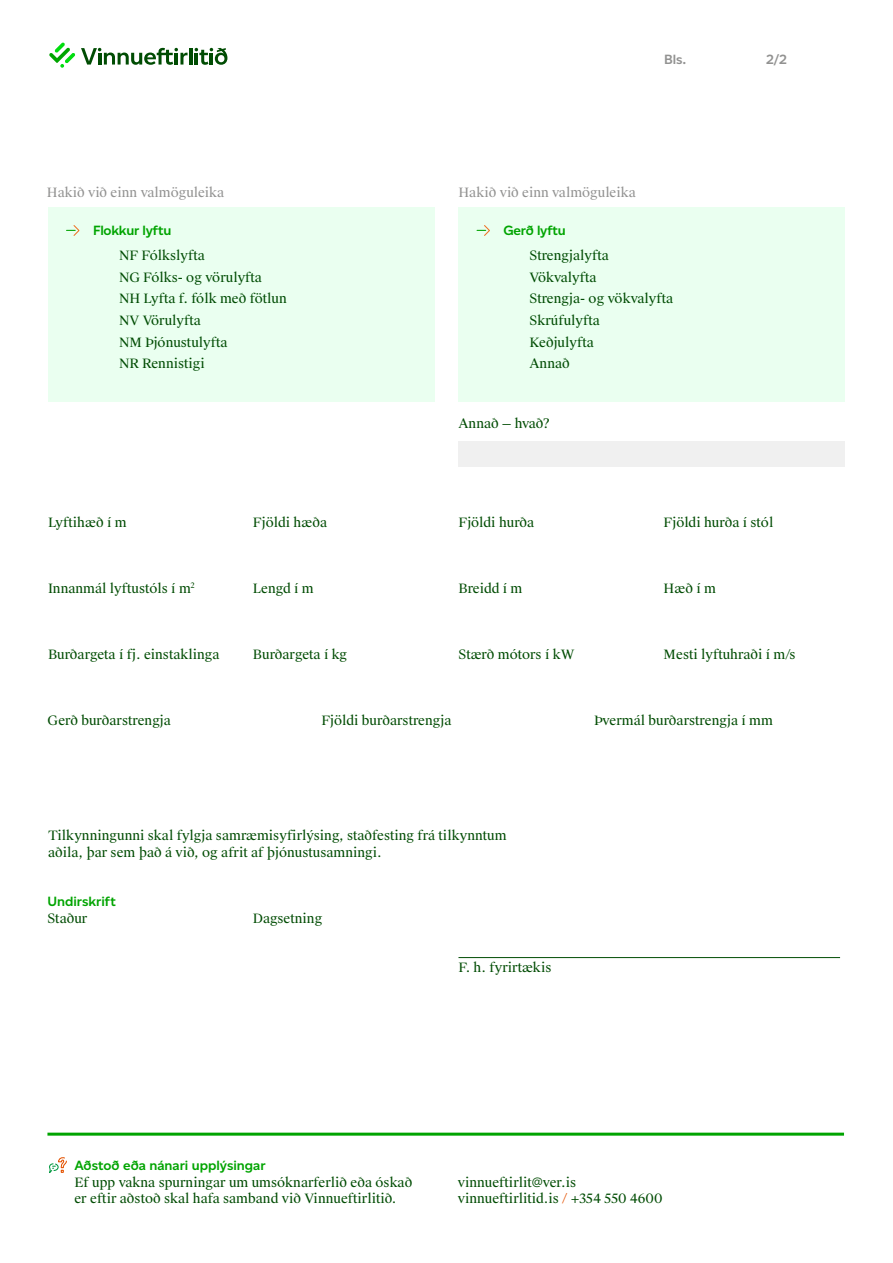
<style>
.page{position:relative;width:893px;height:1263px;background:#fff}
.page>*{position:absolute;margin:0;border:0;box-sizing:border-box;transform-origin:0 0}
.t1{font:600 13.5px "VER Altform";color:#00a400}
.t2{font:600 13.5px "VER Altform";color:#929291}
.t3{font:12.9px/21.6px "Suisse Works";color:#004c03}
.t4{font:12.9px "Suisse Works";color:#929291}
.s1{font-weight:500;color:#e45200}
</style>
<div class="page">
<svg style="left:81px;top:48px;width:107px;height:17px"></svg>
<hr style="left:189px;top:48px;width:3px;height:17px;background:#004c03">
<svg style="left:195px;top:48px;width:32px;height:17px"></svg>
<svg style="left:49px;top:42px;width:26px;height:26px"></svg>
<svg style="left:49px;top:1157px;width:18px;height:16px"></svg>
<hr style="left:47px;top:1133px;width:797px;height:3px;background:#00a400">
<div style="left:48px;top:208px;width:386px;height:194px;background:#eafff0"></div>
<svg style="left:67px;top:225px;width:13px;height:11px"></svg>
<div style="left:458px;top:208px;width:387px;height:194px;background:#eafff0"></div>
<svg style="left:477px;top:225px;width:13px;height:11px"></svg>
<div style="left:458px;top:441px;width:387px;height:26px;background:#f0f0f0"></div>
<hr style="left:458px;top:957px;width:382px;height:1px;background:#004c03">
<p class="t2" style="left:664px;top:52px;width:23px">Bls.</p>
<p class="t2" style="left:766px;top:52px;width:23px">2/2</p>
<p class="t4" style="left:47px;top:184px;width:179px">Hakið við einn valmöguleika</p>
<p class="t4" style="left:458px;top:184px;width:179px">Hakið við einn valmöguleika</p>
<p class="t1" style="left:93px;top:223px;width:80px">Flokkur lyftu</p>
<p class="t1" style="left:503px;top:223px;width:64px">Gerð lyftu</p>
<p class="t3" style="left:119px;top:245px;width:169px">NF Fólkslyfta<br>NG Fólks- og vörulyfta<br>NH Lyfta f. fólk með fötlun<br>NV Vörulyfta<br>NM Þjónustulyfta<br>NR Rennistigi</p>
<p class="t3" style="left:529px;top:245px;width:145px">Strengjalyfta<br>Vökvalyfta<br>Strengja- og vökvalyfta<br>Skrúfulyfta<br>Keðjulyfta<br>Annað</p>
<p class="t3" style="left:458px;top:412px;width:93px">Annað — hvað?</p>
<p class="t3" style="left:48px;top:511px;width:80px">Lyftihæð í m</p>
<p class="t3" style="left:253px;top:511px;width:76px">Fjöldi hæða</p>
<p class="t3" style="left:664px;top:511px;width:111px">Fjöldi hurða í stól</p>
<p class="t3" style="left:458px;top:511px;width:77px">Fjöldi hurða</p>
<p class="t3" style="left:48px;top:577px;width:148px">Innanmál lyftustóls í m<sup>2</sup></p>
<p class="t3" style="left:253px;top:577px;width:62px">Lengd í m</p>
<p class="t3" style="left:458px;top:577px;width:65px">Breidd í m</p>
<p class="t3" style="left:664px;top:577px;width:54px">Hæð í m</p>
<p class="t3" style="left:48px;top:643px;width:173px">Burðargeta í fj. einstaklinga</p>
<p class="t3" style="left:253px;top:643px;width:96px">Burðargeta í kg</p>
<p class="t3" style="left:458px;top:643px;width:118px">Stærð mótors í kW</p>
<p class="t3" style="left:664px;top:643px;width:134px">Mesti lyftuhraði í m/s</p>
<p class="t3" style="left:48px;top:709px;width:125px">Gerð burðarstrengja</p>
<p class="t3" style="left:321px;top:709px;width:132px">Fjöldi burðarstrengja</p>
<p class="t3" style="left:594px;top:709px;width:180px">Þvermál burðarstrengja í mm</p>
<p class="t3" style="left:48px;top:827px;width:460px;line-height:16.5px">Tilkynningunni skal fylgja samræmisyfirlýsing, staðfesting frá tilkynntum aðila, þar sem það á við, og afrit af þjónustusamningi.</p>
<p class="t1" style="left:47px;top:894px;width:70px">Undirskrift</p>
<p class="t3" style="left:47px;top:907px;width:41px">Staður</p>
<p class="t3" style="left:253px;top:907px;width:71px">Dagsetning</p>
<p class="t3" style="left:458px;top:957px;width:94px">F. h. fyrirtækis</p>
<p class="t1" style="left:74px;top:1158px;width:193px">Aðstoð eða nánari upplýsingar</p>
<p class="t3" style="left:74px;top:1174px;width:339px;line-height:16.5px">Ef upp vakna spurningar um umsóknarferlið eða óskað er eftir aðstoð skal hafa samband við Vinnueftirlitið.</p>
<p class="t3" style="left:458px;top:1174px;width:206px;line-height:16.5px">vinnueftirlit@ver.is vinnueftirlitid.is <span class="s1">/</span> +354 550 4600</p>
</div>
